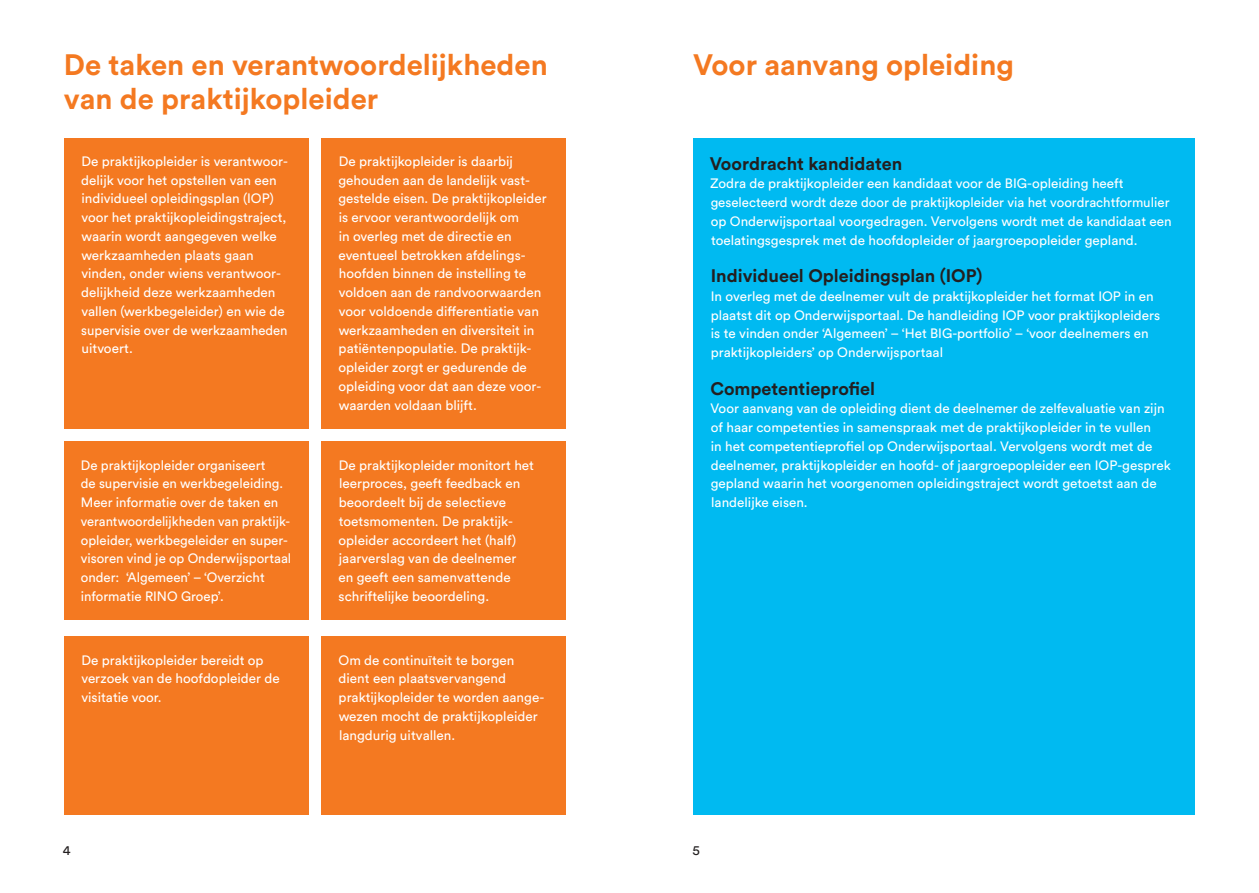
<style>
.page{position:relative;width:1259px;height:893px;background:#fff}
.page>*{position:absolute;margin:0;border:0;box-sizing:border-box;transform-origin:0 0}
.t1{font:700 29.25px/34.5px "Circular Pro";color:#f47921}
.t2{font:700 18px "Circular Pro";color:#231f20}
.t3{font:13.5px/18.8px "Circular Pro";color:#fff}
.t4{font:13.5px "Circular Pro";color:#231f20}
</style>
<div class="page">
<div style="left:64px;top:138px;width:244px;height:291px;background:#f47921"></div>
<div style="left:693px;top:138px;width:502px;height:677px;background:#00baf1"></div>
<div style="left:64px;top:442px;width:244px;height:178px;background:#f47921"></div>
<div style="left:64px;top:637px;width:244px;height:178px;background:#f47921"></div>
<div style="left:321px;top:442px;width:245px;height:178px;background:#f47921"></div>
<div style="left:321px;top:637px;width:245px;height:178px;background:#f47921"></div>
<div style="left:321px;top:138px;width:245px;height:291px;background:#f47921"></div>
<h1 class="t1" style="left:64px;top:46px;width:485px">De taken en verantwoordelijkheden van de praktijkopleider</h1>
<h1 class="t1" style="left:693px;top:46px;width:322px">Voor aanvang opleiding</h1>
<p class="t3" style="left:338px;top:151px;width:210px">De praktijkopleider is daarbij gehouden aan de landelijk vast&shy;gestelde eisen. De praktijkopleider is ervoor verantwoordelijk om<br>in overleg met de directie en eventueel betrokken afdelings&shy;hoofden binnen de instelling te voldoen aan de randvoorwaarden voor voldoende differentiatie van werkzaamheden en diversiteit in patiëntenpopulatie. De praktijk&shy;opleider zorgt er gedurende de opleiding voor dat aan deze voor&shy;waarden voldaan blijft.</p>
<p class="t3" style="left:81px;top:151px;width:208px">De praktijkopleider is verantwoor&shy;delijk voor het opstellen van een individueel opleidingsplan (IOP) voor het praktijkopleidingstraject, waarin wordt aangegeven welke werkzaamheden plaats gaan vinden, onder wiens verantwoor&shy;delijkheid deze werkzaamheden vallen (werkbegeleider) en wie de supervisie over de werkzaamheden uitvoert.</p>
<h2 class="t2" style="left:710px;top:151px;width:194px">Voordracht kandidaten</h2>
<p class="t3" style="left:710px;top:174px;width:463px">Zodra de praktijkopleider een kandidaat voor de BIG-opleiding heeft geselecteerd wordt deze door de praktijkopleider via het voordrachtformulier op Onderwijsportaal voorgedragen. Vervolgens wordt met de kandidaat een toelatingsgesprek met de hoofdopleider of jaargroepopleider gepland.</p>
<h2 class="t2" style="left:711px;top:263px;width:273px">Individueel Opleidingsplan (IOP)</h2>
<p class="t3" style="left:711px;top:286px;width:451px">In overleg met de deelnemer vult de praktijkopleider het format IOP in en plaatst dit op Onderwijsportaal. De handleiding IOP voor praktijkopleiders is te vinden onder ‘Algemeen’ – ‘Het BIG-portfolio’ – ‘voor deelnemers en praktijkopleiders’ op Onderwijsportaal</p>
<h2 class="t2" style="left:710px;top:376px;width:166px">Competentieprofiel</h2>
<p class="t3" style="left:710px;top:399px;width:462px">Voor aanvang van de opleiding dient de deelnemer de zelfevaluatie van zijn of haar competenties in samenspraak met de praktijkopleider in te vullen<br>in het competentieprofiel op Onderwijsportaal. Vervolgens wordt met de deelnemer, praktijkopleider en hoofd- of jaargroepopleider een IOP-gesprek gepland waarin het voorgenomen opleidingstraject wordt getoetst aan de landelijke eisen.</p>
<p class="t3" style="left:81px;top:455px;width:212px">De praktijkopleider organiseert<br>de supervisie en werkbegeleiding.<br>Meer informatie over de taken en verantwoordelijkheden van praktijk&shy;opleider, werkbegeleider en super&shy;visoren vind je op Onderwijsportaal onder: ‘Algemeen’ – ‘Overzicht informatie RINO Groep’.</p>
<p class="t3" style="left:338px;top:455px;width:197px">De praktijkopleider monitort het leerproces, geeft feedback en beoordeelt bij de selectieve toetsmomenten. De praktijk&shy;opleider accordeert het (half) jaarverslag van de deelnemer en geeft een samenvattende schriftelijke beoordeling.</p>
<p class="t3" style="left:81px;top:650px;width:200px">De praktijkopleider bereidt op verzoek van de hoofdopleider de visitatie voor.</p>
<p class="t3" style="left:338px;top:650px;width:207px">Om de continuïteit te borgen dient een plaatsvervangend praktijkopleider te worden aange&shy;wezen mocht de praktijkopleider langdurig uitvallen.</p>
<p class="t4" style="left:63px;top:841px;width:9px">4</p>
<p class="t4" style="left:692px;top:841px;width:9px">5</p>
</div>
